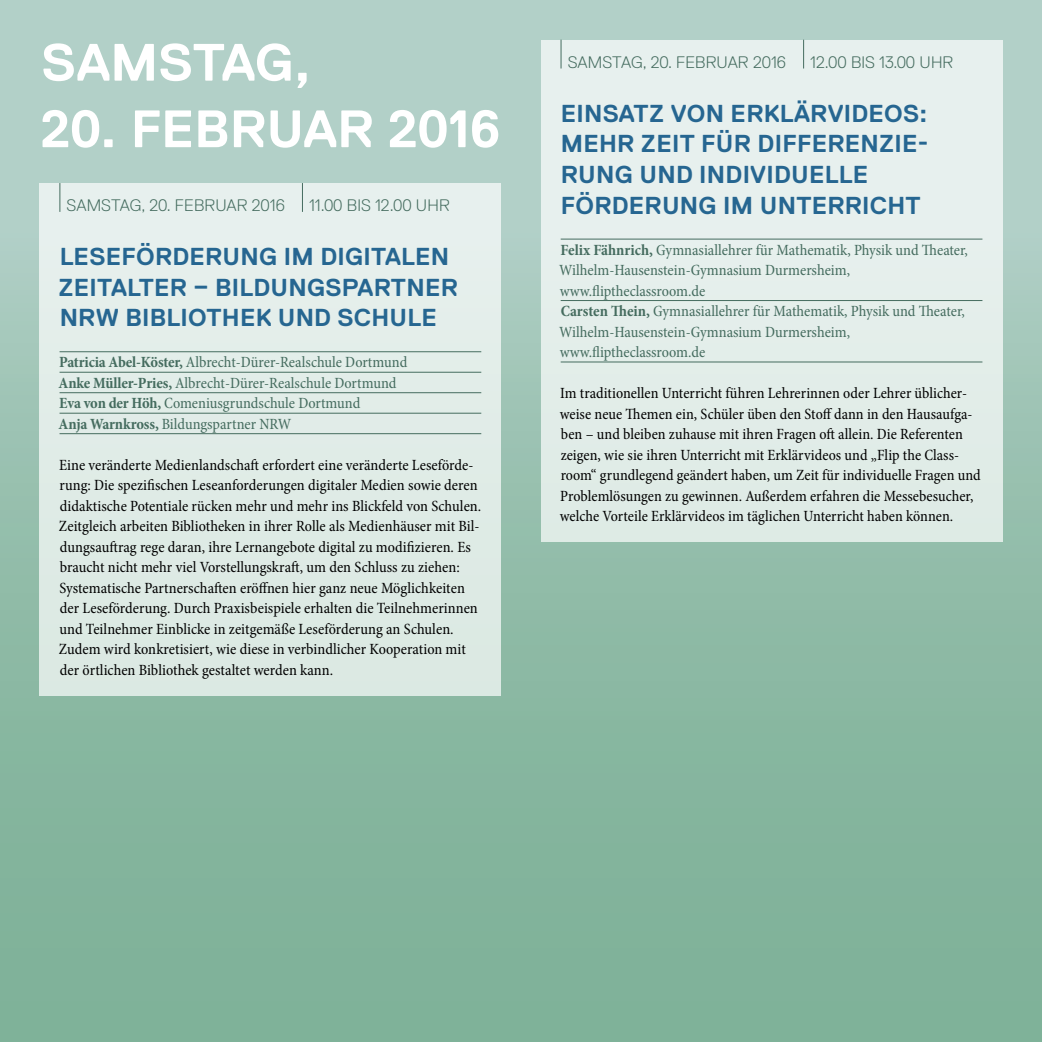
<style>
.page{position:relative;width:1042px;height:1042px;background:#fff}
.page>*{position:absolute;margin:0;border:0;box-sizing:border-box;transform-origin:0 0}
.t1{font:700 52.5px "Replica Pro";letter-spacing:-.01em;color:#fff}
.t2{font:700 24.5px/30.8px "Replica Pro";letter-spacing:.01em;color:#266691}
.t3{font:300 16.62px "Replica Pro";letter-spacing:.005em;color:#456c5f}
.t4{font:condensed 15.75px/20.5px "Minion Pro";letter-spacing:.005em;color:#000}
.t5{font:condensed 15.75px/20.5px "Minion Pro";color:#456c5f}
.s1{font-weight:700}
</style>
<div class="page">
<div style="left:0;top:0;width:521px;height:1042px;background:linear-gradient(to bottom,#b9d4ce,#78ad92)"></div>
<div style="left:40px;top:183px;width:461px;height:512px;background:#e0ece8"></div>
<hr style="left:60px;top:351px;width:421px;height:1px;background:#456c5f">
<hr style="left:60px;top:372px;width:421px;height:1px;background:#456c5f">
<hr style="left:60px;top:392px;width:421px;height:1px;background:#456c5f">
<hr style="left:60px;top:413px;width:421px;height:1px;background:#456c5f">
<hr style="left:60px;top:433px;width:421px;height:1px;background:#456c5f">
<svg style="left:60px;top:183px;width:1px;height:29px"></svg>
<svg style="left:302px;top:183px;width:1px;height:29px"></svg>
<div style="left:521px;top:0;width:521px;height:1042px;background:linear-gradient(to bottom,#b9d4ce,#78ad92)"></div>
<div style="left:541px;top:40px;width:461px;height:501px;background:#e5efec"></div>
<hr style="left:561px;top:239px;width:421px;height:1px;background:#456c5f">
<hr style="left:561px;top:300px;width:421px;height:1px;background:#456c5f">
<hr style="left:561px;top:362px;width:421px;height:1px;background:#456c5f">
<svg style="left:561px;top:40px;width:1px;height:28px"></svg>
<svg style="left:803px;top:40px;width:1px;height:28px"></svg>
<h1 class="t1" style="left:41px;top:33px;width:37px">SAMSTAG</h1>
<h1 class="t1" style="left:294px;top:33px;width:18px">,</h1>
<h1 class="t1" style="left:40px;top:100px;width:461px">20. FEBRUAR 2016</h1>
<p class="t3" style="left:65px;top:196px;width:48px">SAMSTAG</p>
<p class="t3" style="left:142px;top:196px;width:145px">, 20. FEBRUAR 2016</p>
<p class="t3" style="left:309px;top:196px;width:140px">11.00 BIS 12.00 UHR</p>
<h2 class="t2" style="left:58px;top:241px;width:401px">LESEFÖRDERUNG IM DIGITALEN<br>ZEITALTER – BILDUNGSPARTNER<br>NRW</h2>
<h2 class="t2" style="left:126px;top:303px;width:313px">BIBLIOTHEK UND SCHULE</h2>
<p class="t5" style="left:59px;top:352px;width:350px"><span class="s1">Patricia Abel-Köster,</span> Albrecht-Dürer-Realschule Dortmund <span class="s1">Anke Müller-Pries,</span> Albrecht-Dürer-Realschule Dortmund <span class="s1">Eva von der Höh,</span> Comeniusgrundschule Dortmund<br><span class="s1">Anja Warnkross,</span> Bildungspartner NRW</p>
<p class="t4" style="left:59px;top:455px;width:424px">Eine veränderte Medienlandschaft erfordert eine veränderte Leseförde&shy;rung: Die spezifischen Leseanforderungen digitaler Medien sowie deren didaktische Potentiale rücken mehr und mehr ins Blickfeld von Schulen.<br>Zeitgleich arbeiten Bibliotheken in ihrer Rolle als Medienhäuser mit Bil&shy;dungsauftrag rege daran, ihre Lernangebote digital zu modifizieren. Es braucht nicht mehr viel Vorstellungskraft, um den Schluss zu ziehen:<br>Systematische Partnerschaften eröffnen hier ganz neue Möglichkeiten der Leseförderung. Durch Praxisbeispiele erhalten die Teilnehmerinnen und Teilnehmer Einblicke in zeitgemäße Leseförderung an Schulen.<br>Zudem wird konkretisiert, wie diese in verbindlicher Kooperation mit der örtlichen Bibliothek gestaltet werden kann.</p>
<p class="t3" style="left:566px;top:53px;width:48px">SAMSTAG</p>
<p class="t3" style="left:643px;top:53px;width:145px">, 20. FEBRUAR 2016</p>
<p class="t3" style="left:810px;top:53px;width:143px">12.00 BIS 13.00 UHR</p>
<h2 class="t2" style="left:561px;top:98px;width:369px">EINSATZ VON ERKLÄRVIDEOS:<br>MEHR ZEIT FÜR DIFFERENZIE-<br>RUNG UND INDIVIDUELLE<br>FÖRDERUNG IM U NTERRICHT</h2>
<p class="t5" style="left:559px;top:240px;width:410px"><span class="s1">Felix Fähnrich,</span> Gymnasiallehrer für Mathematik, Physik und Theater, Wilhelm-Hausenstein-Gymnasium Durmersheim, www.fliptheclassroom.de<br><span class="s1">Carsten Thein,</span> Gymnasiallehrer für Mathematik, Physik und Theater, Wilhelm-Hausenstein-Gymnasium Durmersheim, www.fliptheclassroom.de</p>
<p class="t4" style="left:560px;top:383px;width:422px">Im traditionellen Unterricht führen Lehrerinnen oder Lehrer üblicher&shy;weise neue Themen ein, Schüler üben den Stoff dann in den Hausaufga&shy;ben – und bleiben zuhause mit ihren Fragen oft allein. Die Referenten zeigen, wie sie ihren Unterricht mit Erklärvideos und „Flip the Class&shy;room“ grundlegend geändert haben, um Zeit für individuelle Fragen und Problemlösungen zu gewinnen. Außerdem erfahren die Messebesucher, welche Vorteile Erklärvideos im täglichen Unterricht haben können.</p>
</div>
